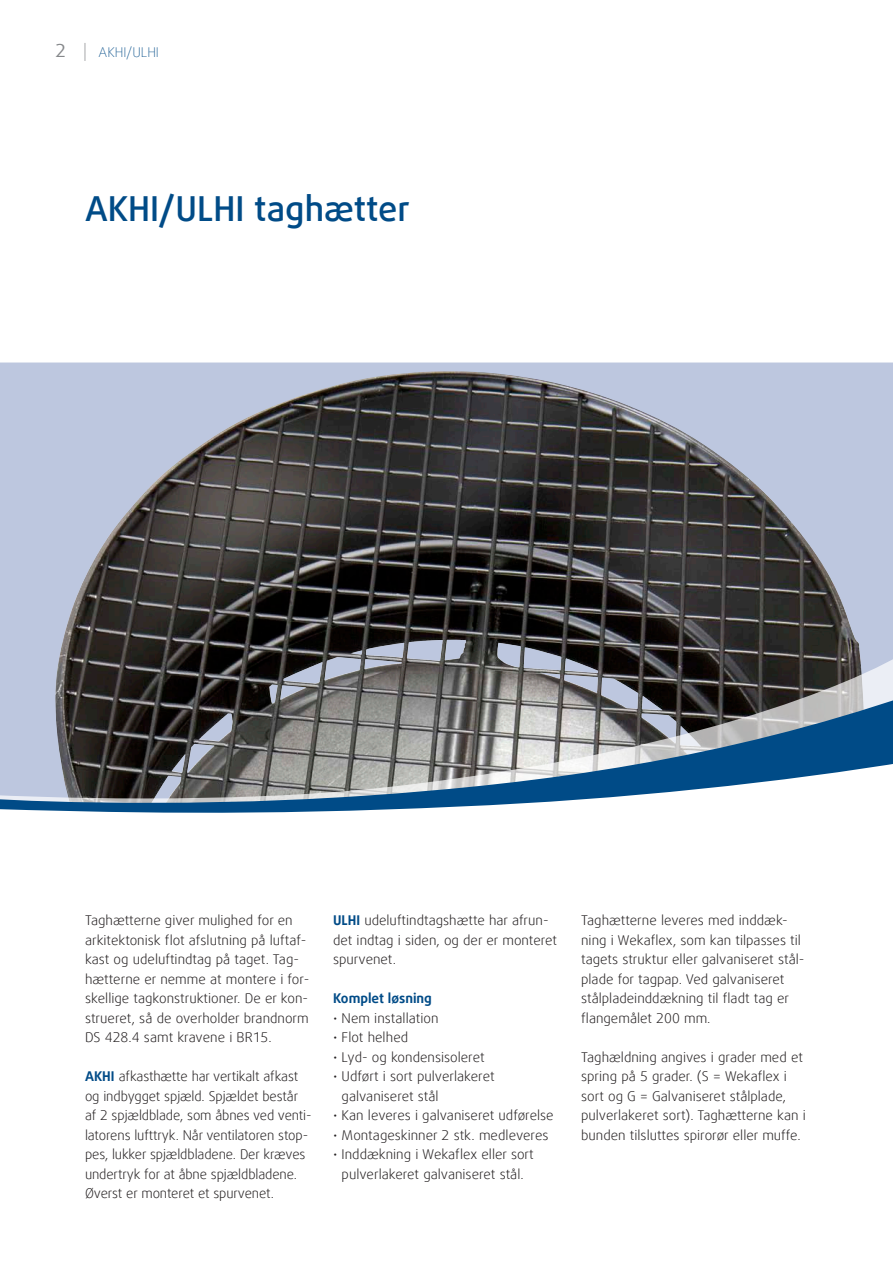
<style>
.page{position:relative;width:893px;height:1263px;background:#fff}
.page>*{position:absolute;margin:0;border:0;box-sizing:border-box;transform-origin:0 0}
.Indersider_overskrif{font:500 34.5px "Daxline Offc Pro";color:#004b87}
.Brød{font:300 13.5px/19.5px "Daxline Offc Pro";color:#231f20}
.Mellemrubrik{font:700 13.5px "Daxline Offc Pro";color:#004b87}
.Brød-2{font:100 13.5px "Daxline Offc Pro";color:#004b87}
.s1{font-weight:400;font-size:18px;color:#86888b}
.s2{font-size:18px;color:#86888b}
.s3{font-weight:700;color:#004b87}
</style>
<div class="page">
<div style="left:0;top:362px;width:893px;height:279px;background:#bdc7df"></div>
<img style="left:54px;top:371px;width:810px;height:270px">
<svg style="left:0;top:641px;width:893px;height:53px;background:#5a5a5e"></svg>
<svg style="left:0;top:694px;width:893px;height:119px;background:#758491"></svg>
<p class="Brød-2" style="left:55px;top:44px;width:105px"><span class="s1">2</span> <span class="s2">|</span> AKHI/ULHI</p>
<p class="Indersider_overskrif" style="left:85px;top:185px;width:326px">AKHI/ULHI taghætter</p>
<p class="Brød" style="left:85px;top:911px;width:226px">Taghætterne giver mulighed for en arkitektonisk flot afslutning på luftaf&shy;kast og udeluftindtag på taget. Tag&shy;hætterne er nemme at montere i for&shy;skellige tagkonstruktioner. De er kon&shy;strueret, så de overholder brandnorm DS 428.4 samt kravene i BR15.</p>
<p class="Brød" style="left:85px;top:1067px;width:228px"><span class="s3">AKHI</span> afkasthætte har vertikalt afkast og indbygget spjæld. Spjældet består af 2 spjældblade, som åbnes ved venti&shy;latorens lufttryk. Når ventilatoren stop&shy;pes, lukker spjældbladene. Der kræves undertryk for at åbne spjældbladene.<br>Øverst er monteret et spurvenet.</p>
<p class="Brød" style="left:333px;top:911px;width:226px"><span class="s3">ULHI</span> udeluftindtagshætte har afrun&shy;det indtag i siden, og der er monteret spurvenet.</p>
<p class="Mellemrubrik" style="left:333px;top:989px;width:100px">Komplet løsning</p>
<p class="Brød" style="left:333px;top:1008px;width:107px">• Nem installation</p>
<p class="Brød" style="left:333px;top:1027px;width:77px">• Flot helhed</p>
<p class="Brød" style="left:333px;top:1047px;width:153px">• Lyd- og kondensisoleret</p>
<p class="Brød" style="left:342px;top:1067px;width:154px;text-indent:-9px">• Udført i sort pulverlakeret galvaniseret stål</p>
<p class="Brød" style="left:333px;top:1105px;width:222px">• Kan leveres i galvaniseret udførelse</p>
<p class="Brød" style="left:333px;top:1125px;width:217px">• Montageskinner 2 stk. medleveres</p>
<p class="Brød" style="left:333px;top:1145px;width:202px;text-align:center">• Inddækning i Wekaflex eller sort pulverlakeret galvaniseret stål.</p>
<p class="Brød" style="left:581px;top:910px;width:225px">Taghætterne leveres med inddæk&shy;ning i Wekaflex, som kan tilpasses til tagets struktur eller galvaniseret stål&shy;plade for tagpap. Ved galvaniseret stålpladeinddækning til fladt tag er flangemålet 200 mm.</p>
<p class="Brød" style="left:581px;top:1047px;width:226px">Taghældning angives i grader med et spring på 5 grader. (S = Wekaflex i sort og G = Galvaniseret stålplade, pulverlakeret sort). Taghætterne kan i bunden tilsluttes spirorør eller muffe.</p>
</div>
